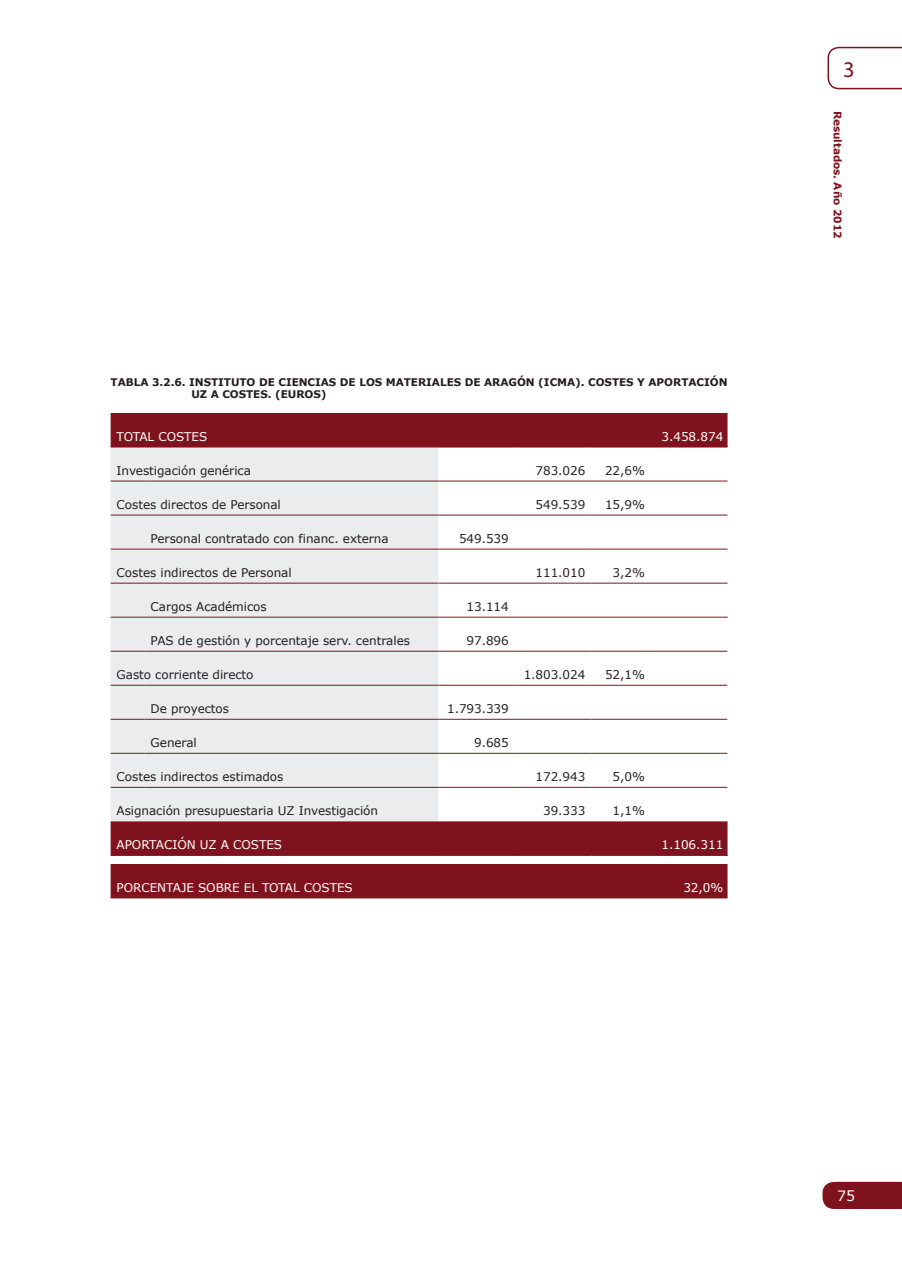
<style>
.page{position:relative;width:902px;height:1272px;background:#fff}
.page>*{position:absolute;margin:0;border:0;box-sizing:border-box;transform-origin:0 0}
.t1{font:22.5px "Myriad Pro";color:#7f131d}
.t2{font:14.25px "Verdana";color:#fff}
.Cuerpo{font:12px "Verdana";letter-spacing:-.005em;color:#231f20}
.Cuerpo-2{font:12px "Verdana";letter-spacing:-.005em;color:#fff}
.Cuerpo-3{font:700 10.5px/12px "Verdana";letter-spacing:-.005em;color:#231f20}
.t3{font:700 10.5px "Verdana";letter-spacing:-.005em;color:#7f131d}
</style>
<div class="page">
<svg style="left:822px;top:1181px;width:79px;height:27px"></svg>
<div style="left:836px;top:1182px;width:63px;height:26px;background:#7f131d"></div>
<div style="left:835px;top:1181px;width:65px;height:27px;border:2px solid #7f131d"></div>
<svg style="left:827px;top:47px;width:74px;height:42px"></svg>
<div style="left:111px;top:413px;width:616px;height:34px;background:#7f131d"></div>
<div style="left:111px;top:448px;width:327px;height:373px;background:#eaeced"></div>
<div style="left:111px;top:821px;width:616px;height:76px;background:#7f131d"></div>
<svg style="left:111px;top:856px;width:616px;height:7px"></svg>
<hr style="left:111px;top:447px;width:34px;height:1px;background:#7f131d">
<hr style="left:145px;top:447px;width:293px;height:1px;background:#7f131d">
<hr style="left:438px;top:447px;width:76px;height:1px;background:#7f131d">
<hr style="left:514px;top:447px;width:77px;height:1px;background:#7f131d">
<hr style="left:591px;top:447px;width:60px;height:1px;background:#7f131d">
<hr style="left:651px;top:447px;width:76px;height:1px;background:#7f131d">
<hr style="left:111px;top:481px;width:34px;height:1px;background:#7f131d">
<hr style="left:145px;top:481px;width:293px;height:1px;background:#7f131d">
<hr style="left:438px;top:481px;width:76px;height:1px;background:#7f131d">
<hr style="left:514px;top:481px;width:77px;height:1px;background:#7f131d">
<hr style="left:591px;top:481px;width:60px;height:1px;background:#7f131d">
<hr style="left:651px;top:481px;width:76px;height:1px;background:#7f131d">
<hr style="left:111px;top:515px;width:34px;height:1px;background:#7f131d">
<hr style="left:145px;top:515px;width:293px;height:1px;background:#7f131d">
<hr style="left:438px;top:515px;width:76px;height:1px;background:#7f131d">
<hr style="left:514px;top:515px;width:77px;height:1px;background:#7f131d">
<hr style="left:591px;top:515px;width:60px;height:1px;background:#7f131d">
<hr style="left:651px;top:515px;width:76px;height:1px;background:#7f131d">
<hr style="left:111px;top:549px;width:34px;height:1px;background:#7f131d">
<hr style="left:145px;top:549px;width:293px;height:1px;background:#7f131d">
<hr style="left:438px;top:549px;width:76px;height:1px;background:#7f131d">
<hr style="left:514px;top:549px;width:77px;height:1px;background:#7f131d">
<hr style="left:591px;top:549px;width:60px;height:1px;background:#7f131d">
<hr style="left:651px;top:549px;width:76px;height:1px;background:#7f131d">
<hr style="left:111px;top:583px;width:34px;height:1px;background:#7f131d">
<hr style="left:145px;top:583px;width:293px;height:1px;background:#7f131d">
<hr style="left:438px;top:583px;width:76px;height:1px;background:#7f131d">
<hr style="left:514px;top:583px;width:77px;height:1px;background:#7f131d">
<hr style="left:591px;top:583px;width:60px;height:1px;background:#7f131d">
<hr style="left:651px;top:583px;width:76px;height:1px;background:#7f131d">
<hr style="left:111px;top:617px;width:34px;height:1px;background:#7f131d">
<hr style="left:145px;top:617px;width:293px;height:1px;background:#7f131d">
<hr style="left:438px;top:617px;width:76px;height:1px;background:#7f131d">
<hr style="left:514px;top:617px;width:77px;height:1px;background:#7f131d">
<hr style="left:591px;top:617px;width:60px;height:1px;background:#7f131d">
<hr style="left:651px;top:617px;width:76px;height:1px;background:#7f131d">
<hr style="left:111px;top:651px;width:34px;height:1px;background:#7f131d">
<hr style="left:111px;top:719px;width:34px;height:1px;background:#7f131d">
<hr style="left:111px;top:753px;width:34px;height:1px;background:#7f131d">
<hr style="left:145px;top:651px;width:293px;height:1px;background:#7f131d">
<hr style="left:145px;top:719px;width:293px;height:1px;background:#7f131d">
<hr style="left:145px;top:753px;width:293px;height:1px;background:#7f131d">
<hr style="left:438px;top:651px;width:76px;height:1px;background:#7f131d">
<hr style="left:438px;top:685px;width:76px;height:1px;background:#7f131d">
<hr style="left:438px;top:719px;width:76px;height:1px;background:#7f131d">
<hr style="left:438px;top:753px;width:76px;height:1px;background:#7f131d">
<hr style="left:514px;top:651px;width:77px;height:1px;background:#7f131d">
<hr style="left:514px;top:685px;width:77px;height:1px;background:#7f131d">
<hr style="left:514px;top:719px;width:77px;height:1px;background:#7f131d">
<hr style="left:514px;top:753px;width:77px;height:1px;background:#7f131d">
<hr style="left:591px;top:651px;width:60px;height:1px;background:#7f131d">
<hr style="left:591px;top:685px;width:60px;height:1px;background:#7f131d">
<hr style="left:591px;top:719px;width:60px;height:1px;background:#7f131d">
<hr style="left:591px;top:753px;width:60px;height:1px;background:#7f131d">
<hr style="left:651px;top:651px;width:76px;height:1px;background:#7f131d">
<hr style="left:651px;top:685px;width:76px;height:1px;background:#7f131d">
<hr style="left:651px;top:719px;width:76px;height:1px;background:#7f131d">
<hr style="left:651px;top:753px;width:76px;height:1px;background:#7f131d">
<hr style="left:111px;top:685px;width:34px;height:1px;background:#7f131d">
<hr style="left:145px;top:685px;width:293px;height:1px;background:#7f131d">
<hr style="left:111px;top:787px;width:34px;height:1px;background:#7f131d">
<hr style="left:145px;top:787px;width:293px;height:1px;background:#7f131d">
<hr style="left:438px;top:787px;width:76px;height:1px;background:#7f131d">
<hr style="left:514px;top:787px;width:77px;height:1px;background:#7f131d">
<hr style="left:591px;top:787px;width:60px;height:1px;background:#7f131d">
<hr style="left:651px;top:787px;width:76px;height:1px;background:#7f131d">
<hr style="left:111px;top:855px;width:34px;height:1px;background:#7f131d">
<hr style="left:145px;top:855px;width:293px;height:1px;background:#7f131d">
<hr style="left:438px;top:855px;width:76px;height:1px;background:#7f131d">
<hr style="left:514px;top:855px;width:77px;height:1px;background:#7f131d">
<hr style="left:591px;top:855px;width:60px;height:1px;background:#7f131d">
<hr style="left:651px;top:855px;width:76px;height:1px;background:#7f131d">
<hr style="left:111px;top:897px;width:34px;height:1px;background:#7f131d">
<hr style="left:145px;top:897px;width:293px;height:1px;background:#7f131d">
<hr style="left:438px;top:897px;width:76px;height:1px;background:#7f131d">
<hr style="left:514px;top:897px;width:77px;height:1px;background:#7f131d">
<hr style="left:591px;top:897px;width:60px;height:1px;background:#7f131d">
<hr style="left:651px;top:897px;width:76px;height:1px;background:#7f131d">
<p class="Cuerpo-3" style="left:191px;top:376px;width:537px;text-indent:-81px">TABLA 3.2.6. INSTITUTO DE CIENCIAS DE LOS MATERIALES DE ARAGÓN (ICMA). COSTES Y APORTACIÓN<br>UZ A COSTES. (EUROS)</p>
<p class="Cuerpo-2" style="left:117px;top:429px;width:92px">TOTAL COSTES</p>
<p class="Cuerpo-2" style="left:661px;top:429px;width:63px">3.458.874</p>
<p class="Cuerpo" style="left:117px;top:463px;width:136px">Investigación genérica</p>
<p class="Cuerpo" style="left:535px;top:463px;width:51px">783.026</p>
<p class="Cuerpo" style="left:605px;top:463px;width:41px">22,6%</p>
<p class="Cuerpo" style="left:117px;top:497px;width:166px">Costes directos de Personal</p>
<p class="Cuerpo" style="left:535px;top:497px;width:51px">549.539</p>
<p class="Cuerpo" style="left:605px;top:497px;width:41px">15,9%</p>
<p class="Cuerpo" style="left:151px;top:531px;width:239px">Personal contratado con financ. externa</p>
<p class="Cuerpo" style="left:459px;top:531px;width:51px">549.539</p>
<p class="Cuerpo" style="left:117px;top:565px;width:176px">Costes indirectos de Personal</p>
<p class="Cuerpo" style="left:535px;top:565px;width:51px">111.010</p>
<p class="Cuerpo" style="left:612px;top:565px;width:34px">3,2%</p>
<p class="Cuerpo" style="left:151px;top:599px;width:118px">Cargos Académicos</p>
<p class="Cuerpo" style="left:466px;top:599px;width:44px">13.114</p>
<p class="Cuerpo" style="left:151px;top:633px;width:261px">PAS de gestión y porcentaje serv. centrales</p>
<p class="Cuerpo" style="left:466px;top:633px;width:44px">97.896</p>
<p class="Cuerpo" style="left:117px;top:667px;width:138px">Gasto corriente directo</p>
<p class="Cuerpo" style="left:523px;top:667px;width:63px">1.803.024</p>
<p class="Cuerpo" style="left:605px;top:667px;width:41px">52,1%</p>
<p class="Cuerpo" style="left:151px;top:701px;width:80px">De proyectos</p>
<p class="Cuerpo" style="left:447px;top:701px;width:63px">1.793.339</p>
<p class="Cuerpo" style="left:151px;top:735px;width:48px">General</p>
<p class="Cuerpo" style="left:474px;top:735px;width:36px">9.685</p>
<p class="Cuerpo" style="left:117px;top:769px;width:168px">Costes indirectos estimados</p>
<p class="Cuerpo" style="left:535px;top:769px;width:51px">172.943</p>
<p class="Cuerpo" style="left:612px;top:769px;width:34px">5,0%</p>
<p class="Cuerpo" style="left:117px;top:803px;width:263px">Asignación presupuestaria UZ Investigación</p>
<p class="Cuerpo" style="left:543px;top:803px;width:44px">39.333</p>
<p class="Cuerpo" style="left:612px;top:803px;width:34px">1,1%</p>
<p class="Cuerpo-2" style="left:117px;top:837px;width:167px">APORTACIÓN UZ A COSTES</p>
<p class="Cuerpo-2" style="left:661px;top:837px;width:63px">1.106.311</p>
<p class="Cuerpo-2" style="left:117px;top:879px;width:238px">PORCENTAJE SOBRE EL TOTAL COSTES</p>
<p class="Cuerpo-2" style="left:683px;top:879px;width:41px">32,0%</p>
<h1 class="t1" style="left:842px;top:55px;width:13px">3</h1>
<p class="t3" style="left:844px;top:111px;width:129px;rotate:90deg">Resultados. Año 2012</p>
<p class="t2" style="left:837px;top:1186px;width:20px">75</p>
</div>
